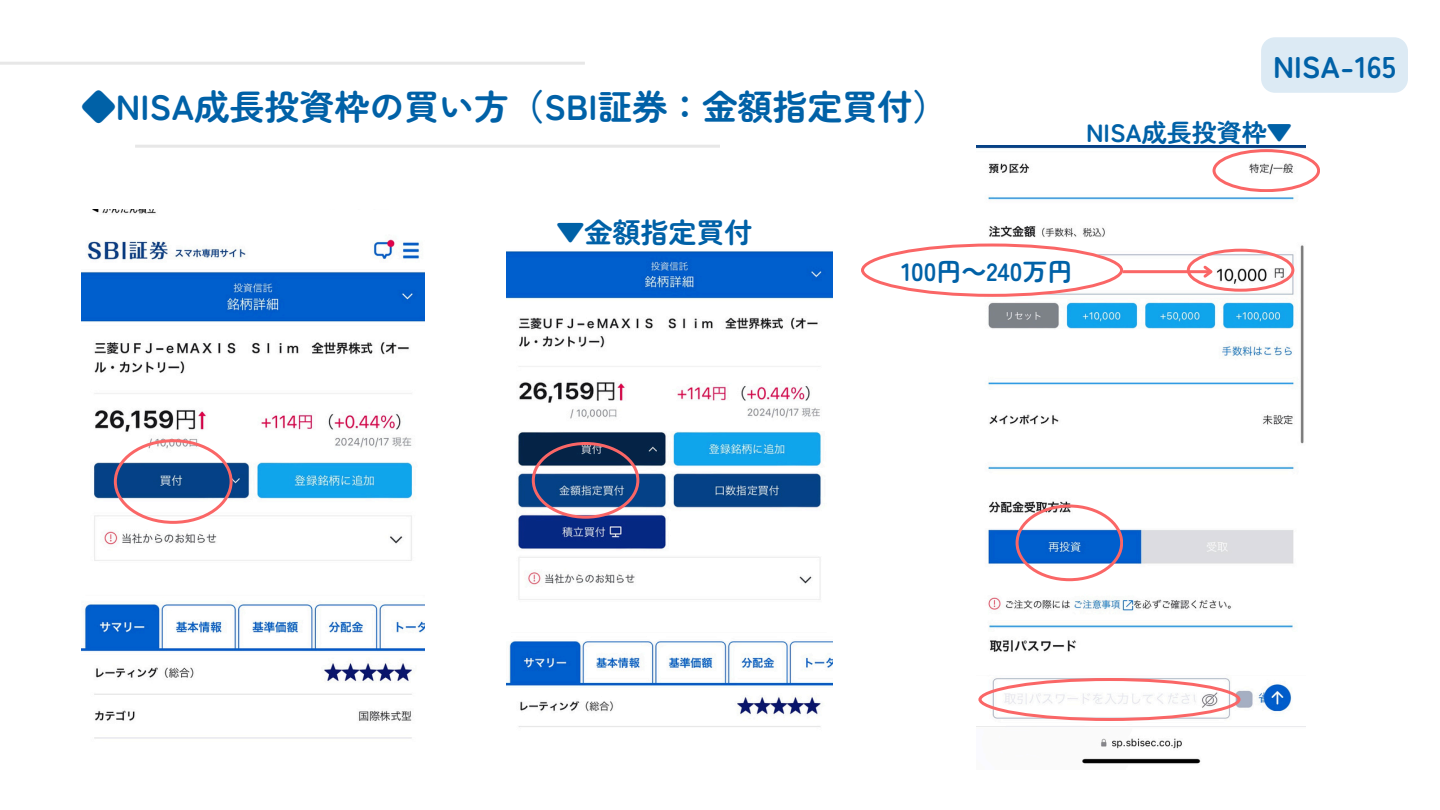
<style>
.page{position:relative;width:1440px;height:810px;background:#fff}
.page>*{position:absolute;margin:0;border:0;box-sizing:border-box;transform-origin:0 0}
.t1{font:700 35px "Zen Maru Gothic";color:#0061a7}
.t2{font:700 30px "Zen Maru Gothic";color:#0061a7}
.t3{font:700 28px "Zen Maru Gothic";color:#0061a7}
.t4{font:700 25px "Zen Maru Gothic";color:#0061a7}
.s1{font-family:"Noto Sans CJ Ksc"}
</style>
<div class="page">
<img style="left:977px;top:145px;width:328px;height:619px">
<img style="left:81px;top:210px;width:343px;height:529px">
<img style="left:507px;top:251px;width:325px;height:476px">
<svg style="left:1213px;top:149px;width:107px;height:43px"></svg>
<svg style="left:1016px;top:505px;width:107px;height:76px"></svg>
<svg style="left:978px;top:678px;width:263px;height:43px"></svg>
<svg style="left:114px;top:439px;width:118px;height:85px"></svg>
<svg style="left:532px;top:442px;width:107px;height:76px"></svg>
<hr style="left:135px;top:145px;width:585px;height:3px;background:#e7e7e7">
<hr style="left:0;top:62px;width:585px;height:3px;background:#e7e7e7">
<div style="left:1261px;top:37px;width:147px;height:56px;background:#dceaf4;border-radius:14px"></div>
<hr style="left:1056px;top:270px;width:155px;height:3px;background:#fa6666">
<svg style="left:1187px;top:249px;width:107px;height:42px"></svg>
<svg style="left:861px;top:244px;width:262px;height:53px"></svg>
<p class="t1" style="left:81px;top:79px;width:868px">◆NISA成長投資枠の買い方（SBI証券：金額指定買付）</p>
<h1 class="t2" style="left:1273px;top:43px;width:124px">NISA-165</h1>
<p class="t4" style="left:1086px;top:113px;width:207px">NISA成長投資枠▼</p>
<h2 class="t3" style="left:556px;top:211px;width:197px">▼金額指定買付</h2>
<h4 class="t4" style="left:901px;top:252px;width:173px">100円<span class="s1">～</span>240万円</h4>
</div>
